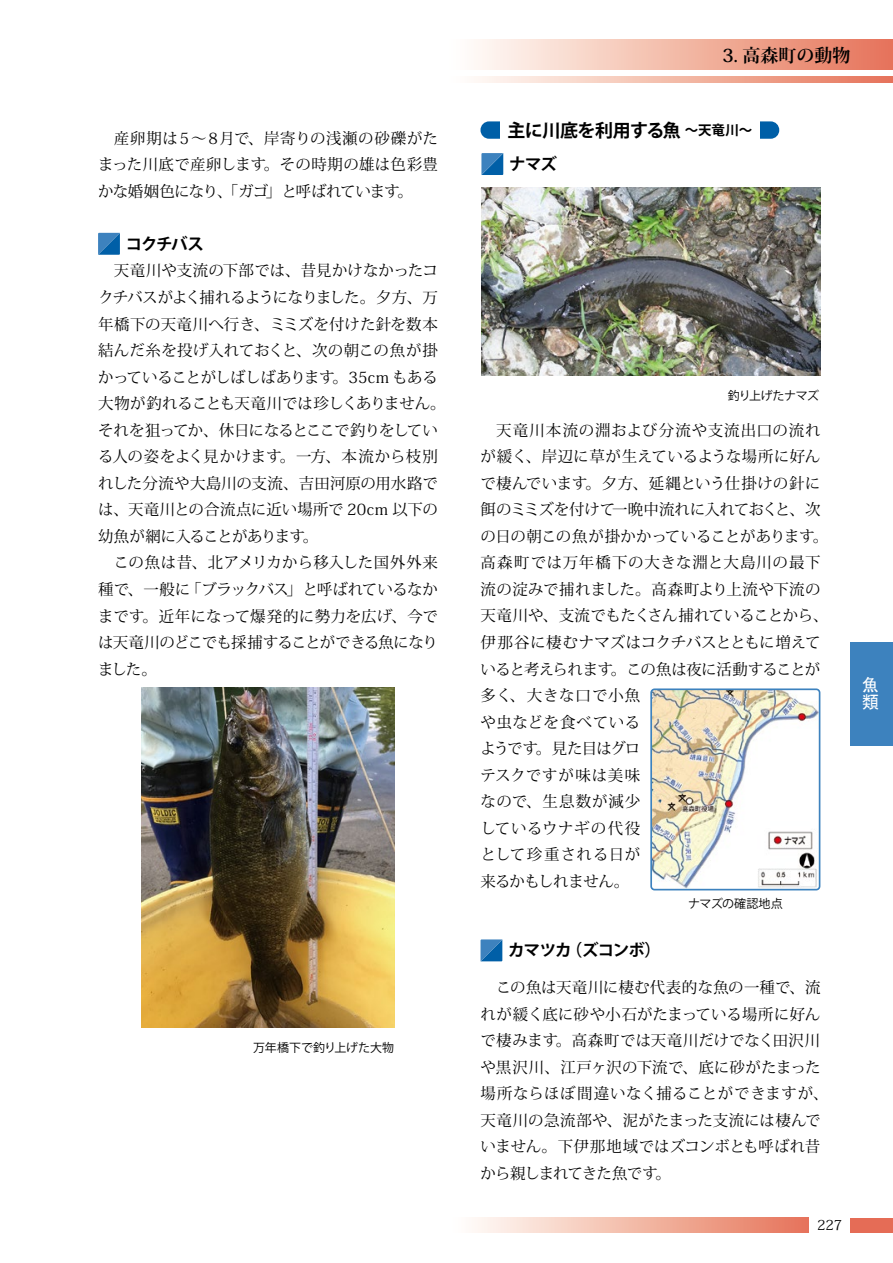
<style>
.page{position:relative;width:893px;height:1263px;background:#fff}
.page>*{position:absolute;margin:0;border:0;box-sizing:border-box;transform-origin:0 0}
.t1{font:700 18px "Koz Go Pro";letter-spacing:-.03em;color:#000}
.t2{font:700 18px "Koz Min Pr 6 N";color:#000}
.t3{font:17.25px/17.2px "MS Gothic";color:#fff}
.t4{font:700 16.5px "Koz Go Pro";letter-spacing:-.06em;color:#000}
.t5{font:15.45px/26.5px "Koz Min Pr 6 N";color:#000}
.t6{font:13.8px "Koz Min Pr 6 N";color:#000}
.t7{font:12px "Koz Go Pr 6 N";letter-spacing:-.005em;color:#000}
.t8{font:12px "Koz Go Pr 6 N";letter-spacing:-.025em;color:#000}
.t9{font:12px "Koz Go Pr 6 N";letter-spacing:.005em;color:#000}
.s1{font-size:13.5px}
</style>
<div class="page">
<img style="left:142px;top:687px;width:252px;height:340px">
<img style="left:482px;top:188px;width:338px;height:187px">
<img style="left:651px;top:691px;width:168px;height:199px">
<div style="left:650px;top:688px;width:170px;height:202px;border:2px solid #3d82be;border-radius:3px"></div>
<svg style="left:476px;top:77px;width:417px;height:6px;background:#f2b6a5"></svg>
<div style="left:851px;top:1218px;width:42px;height:14px;background:#e56c56"></div>
<svg style="left:474px;top:1218px;width:335px;height:14px;background:#f2b6a5"></svg>
<div style="left:445px;top:40px;width:448px;height:30px;background:linear-gradient(to right,#fff,#e67458)"></div>
<div style="left:850px;top:643px;width:43px;height:103px;background:#3d82be"></div>
<svg style="left:481px;top:153px;width:22px;height:22px"></svg>
<svg style="left:98px;top:233px;width:22px;height:22px"></svg>
<svg style="left:480px;top:939px;width:22px;height:22px"></svg>
<div style="left:480px;top:121px;width:299px;height:18px;background:#005fa7;border-radius:9px"></div>
<div style="left:501px;top:121px;width:18px;height:18px;background:#fff"></div>
<div style="left:508px;top:121px;width:252px;height:18px;background:#fff"></div>
<p class="t5" style="left:98px;top:125px;width:341px;text-align:justify;text-indent:16px">産卵期は５～８月で、岸寄りの浅瀬の砂礫がたまった川底で産卵します。その時期の雄は色彩豊かな婚姻色になり、「ガゴ」と呼ばれています。</p>
<p class="t4" style="left:126px;top:233px;width:80px">コクチバス</p>
<p class="t5" style="left:98px;top:258px;width:349px;text-indent:16px">天竜川や支流の下部では、昔見かけなかったコクチバスがよく捕れるようになりました。夕方、万年橋下の天竜川へ行き、ミミズを付けた針を数本結んだ糸を投げ入れておくと、次の朝この魚が掛かっていることがしばしばあります。35cm もある大物が釣れることも天竜川では珍しくありません。それを狙ってか、休日になるとここで釣りをしている人の姿をよく見かけます。一方、本流から枝別れした分流や大島川の支流、吉田河原の用水路では、天竜川との合流点に近い場所で 20cm 以下の幼魚が網に入ることがあります。</p>
<p class="t5" style="left:98px;top:550px;width:341px;text-align:justify;text-indent:16px">この魚は昔、北アメリカから移入した国外外来種で、一般に「ブラックバス」と呼ばれているなかまです。近年になって爆発的に勢力を広げ、今では天竜川のどこでも採捕することができる魚になりました。</p>
<p class="t7" style="left:253px;top:1040px;width:142px">万年橋下で釣り上げた大物</p>
<p class="t2" style="left:723px;top:45px;width:129px">3. 高森町の動物</p>
<p class="t1" style="left:508px;top:119px;width:246px">主に川底を利用する魚 <span class="s1">～天竜川～</span></p>
<p class="t4" style="left:509px;top:153px;width:49px">ナマズ</p>
<p class="t8" style="left:728px;top:389px;width:93px">釣り上げたナマズ</p>
<p class="t5" style="left:480px;top:417px;width:349px;text-indent:16px">天竜川本流の淵および分流や支流出口の流れが緩く、岸辺に草が生えているような場所に好んで棲んでいます。夕方、延縄という仕掛けの針に餌のミミズを付けて一晩中流れに入れておくと、次の日の朝この魚が掛かかっていることがあります。高森町では万年橋下の大きな淵と大島川の最下流の淀みで捕れました。高森町より上流や下流の天竜川や、支流でもたくさん捕れていることから、伊那谷に棲むナマズはコクチバスとともに増えていると考えられます。この魚は夜に活動することが多く、大きな口で小魚<br>や虫などを食べている<br>ようです。見た目はグロ<br>テスクですが味は美味<br>なので、生息数が減少<br>しているウナギの代役<br>として珍重される日が<br>来るかもしれません。</p>
<p class="t4" style="left:508px;top:940px;width:154px">カマツカ（ズコンボ）</p>
<p class="t9" style="left:688px;top:897px;width:96px">ナマズの確認地点</p>
<p class="t5" style="left:480px;top:974px;width:349px;text-indent:16px">この魚は天竜川に棲む代表的な魚の一種で、流れが緩く底に砂や小石がたまっている場所に好んで棲みます。高森町では天竜川だけでなく田沢川や黒沢川、江戸ヶ沢の下流で、底に砂がたまった場所ならほぼ間違いなく捕ることができますが、天竜川の急流部や、泥がたまった支流には棲んでいません。下伊那地域ではズコンボとも呼ばれ昔から親しまれてきた魚です。</p>
<p class="t6" style="left:817px;top:1217px;width:27px">227</p>
<p class="t3" style="left:862px;top:676px;width:18px">魚類</p>
</div>
